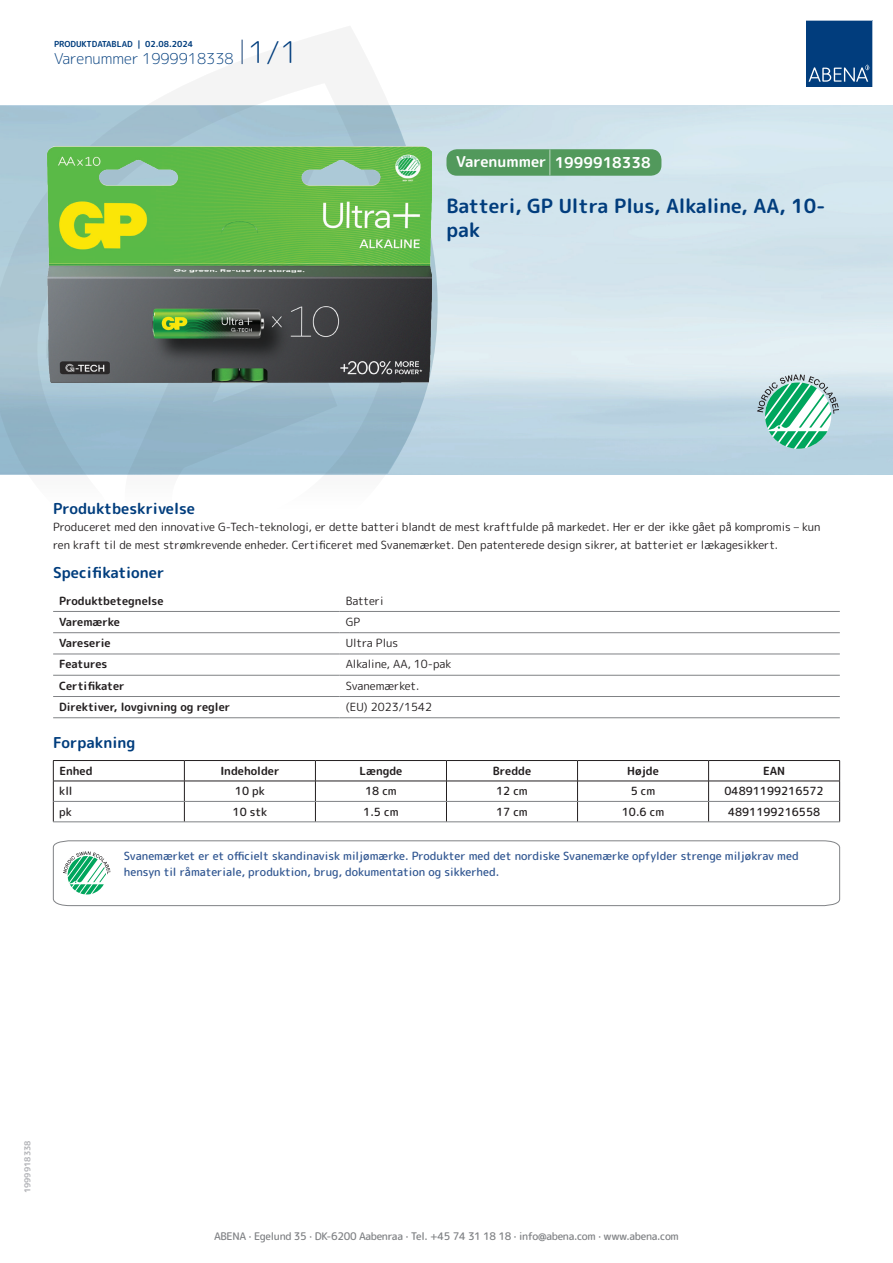
<style>
.page{position:relative;width:893px;height:1263px;background:#fff}
.page>*{position:absolute;margin:0;border:0;box-sizing:border-box;transform-origin:0 0}
.t1{font:700 19.5px/24px "Rounded Mplus 1 c";color:#013d7d}
.t2{font:700 15px "Rounded Mplus 1 c";color:#013d7d}
.t3{font:300 15px "Rounded Mplus 1 c";color:#013d7d}
.t4{font:700 15px "Rounded Mplus 1 c";color:#fff}
.t5{font:11.25px/18px "Rounded Mplus 1 c";color:#231f20}
.t6{font:500 11.25px/16.5px "Rounded Mplus 1 c";color:#305691}
.t7{font:700 11.25px "Rounded Mplus 1 c";color:#231f20}
.t8{font:500 11.25px "Rounded Mplus 1 c";color:#231f20}
.t9{font:500 10.5px "Rounded Mplus 1 c";letter-spacing:-.03em;color:#808285}
.t10{font:700 8.25px "Rounded Mplus 1 c";color:#013d7d}
.t11{font:700 8.25px "Rounded Mplus 1 c";color:#b2b3b7}
.s1{font-size:30px}
.s2{font-size:25.5px}
</style>
<div class="page">
<svg style="left:0;top:26px;width:439px;height:449px"></svg>
<svg style="left:0;top:106px;width:438px;height:368px;background:#a0bfcf"></svg>
<svg style="left:242px;top:40px;width:1px;height:24px"></svg>
<svg style="left:806px;top:20px;width:67px;height:67px;background:#144b86"></svg>
<img style="left:47px;top:146px;width:384px;height:236px">
<hr style="left:53px;top:611px;width:287px;height:1px;background:#808285">
<hr style="left:340px;top:611px;width:500px;height:1px;background:#808285">
<hr style="left:53px;top:632px;width:287px;height:1px;background:#808285">
<hr style="left:340px;top:632px;width:500px;height:1px;background:#808285">
<hr style="left:53px;top:654px;width:287px;height:1px;background:#808285">
<hr style="left:340px;top:654px;width:500px;height:1px;background:#808285">
<hr style="left:53px;top:675px;width:287px;height:1px;background:#808285">
<hr style="left:340px;top:675px;width:500px;height:1px;background:#808285">
<hr style="left:53px;top:696px;width:287px;height:1px;background:#808285">
<hr style="left:340px;top:696px;width:500px;height:1px;background:#808285">
<hr style="left:53px;top:717px;width:287px;height:1px;background:#808285">
<hr style="left:340px;top:717px;width:500px;height:1px;background:#808285">
<hr style="left:53px;top:760px;width:131px;height:1px;background:#231f20">
<hr style="left:184px;top:760px;width:131px;height:1px;background:#231f20">
<hr style="left:315px;top:760px;width:131px;height:1px;background:#231f20">
<hr style="left:446px;top:760px;width:131px;height:1px;background:#231f20">
<hr style="left:577px;top:760px;width:132px;height:1px;background:#231f20">
<hr style="left:709px;top:760px;width:131px;height:1px;background:#231f20">
<hr style="left:53px;top:781px;width:131px;height:1px;background:#231f20">
<hr style="left:184px;top:781px;width:131px;height:1px;background:#231f20">
<hr style="left:315px;top:781px;width:131px;height:1px;background:#231f20">
<hr style="left:446px;top:781px;width:131px;height:1px;background:#231f20">
<hr style="left:577px;top:781px;width:132px;height:1px;background:#231f20">
<hr style="left:709px;top:781px;width:131px;height:1px;background:#231f20">
<svg style="left:53px;top:761px;width:1px;height:60px"></svg>
<svg style="left:184px;top:761px;width:1px;height:60px"></svg>
<svg style="left:315px;top:761px;width:1px;height:60px"></svg>
<svg style="left:446px;top:761px;width:1px;height:60px"></svg>
<svg style="left:577px;top:761px;width:1px;height:60px"></svg>
<svg style="left:708px;top:761px;width:1px;height:60px"></svg>
<svg style="left:839px;top:761px;width:1px;height:60px"></svg>
<hr style="left:54px;top:801px;width:130px;height:1px;background:#808285">
<hr style="left:184px;top:801px;width:131px;height:1px;background:#808285">
<hr style="left:315px;top:801px;width:131px;height:1px;background:#808285">
<hr style="left:446px;top:801px;width:131px;height:1px;background:#808285">
<hr style="left:577px;top:801px;width:132px;height:1px;background:#808285">
<hr style="left:709px;top:801px;width:130px;height:1px;background:#808285">
<hr style="left:53px;top:821px;width:131px;height:1px;background:#808285">
<hr style="left:184px;top:821px;width:131px;height:1px;background:#808285">
<hr style="left:315px;top:821px;width:131px;height:1px;background:#808285">
<hr style="left:446px;top:821px;width:131px;height:1px;background:#808285">
<hr style="left:577px;top:821px;width:132px;height:1px;background:#808285">
<hr style="left:709px;top:821px;width:131px;height:1px;background:#808285">
<svg style="left:53px;top:840px;width:787px;height:66px"></svg>
<svg style="left:757px;top:374px;width:82px;height:75px"></svg>
<div style="left:446px;top:149px;width:215px;height:27px;background:#52995c;border-radius:10px"></div>
<p class="t10" style="left:54px;top:38px;width:141px">PRODUKTDATABLAD | 02.08.2024</p>
<h2 class="t3" style="left:54px;top:48px;width:246px">Varenummer 1999918338 <span class="s1">1/1</span></h2>
<h2 class="t4" style="left:456px;top:152px;width:196px">Varenummer <span class="s2">|</span> 1999918338</h2>
<h1 class="t1" style="left:446px;top:194px;width:381px">Batteri, GP Ultra Plus, Alkaline, AA, 10- pak</h1>
<h2 class="t2" style="left:53px;top:498px;width:143px">Produktbeskrivelse</h2>
<p class="t5" style="left:53px;top:517px;width:769px">Produceret med den innovative G-Tech-teknologi, er dette batteri blandt de mest kraftfulde på markedet. Her er der ikke gået på kompromis – kun ren kraft til de mest strømkrevende enheder. Certificeret med Svanemærket. Den patenterede design sikrer, at batteriet er lækagesikkert.</p>
<h2 class="t2" style="left:53px;top:562px;width:113px">Specifikationer</h2>
<p class="t7" style="left:59px;top:592px;width:106px">Produktbetegnelse</p>
<p class="t5" style="left:346px;top:591px;width:39px">Batteri</p>
<p class="t7" style="left:59px;top:614px;width:62px">Varemærke</p>
<p class="t5" style="left:346px;top:613px;width:16px">GP</p>
<p class="t7" style="left:59px;top:635px;width:53px">Vareserie</p>
<p class="t5" style="left:346px;top:634px;width:54px">Ultra Plus</p>
<p class="t7" style="left:59px;top:656px;width:50px">Features</p>
<p class="t5" style="left:346px;top:655px;width:107px">Alkaline, AA, 10-pak</p>
<p class="t7" style="left:59px;top:678px;width:67px">Certifikater</p>
<p class="t5" style="left:346px;top:676px;width:75px">Svanemærket.</p>
<p class="t7" style="left:59px;top:699px;width:173px">Direktiver, lovgivning og regler</p>
<p class="t5" style="left:346px;top:698px;width:88px">(EU) 2023/1542</p>
<h2 class="t2" style="left:53px;top:732px;width:84px">Forpakning</h2>
<p class="t7" style="left:59px;top:763px;width:35px">Enhed</p>
<p class="t7" style="left:220px;top:763px;width:61px">Indeholder</p>
<p class="t7" style="left:359px;top:763px;width:44px">Længde</p>
<p class="t7" style="left:493px;top:763px;width:40px">Bredde</p>
<p class="t7" style="left:627px;top:763px;width:33px">Højde</p>
<p class="t7" style="left:763px;top:763px;width:24px">EAN</p>
<p class="t8" style="left:59px;top:783px;width:15px">kll</p>
<p class="t8" style="left:235px;top:783px;width:31px">10 pk</p>
<p class="t8" style="left:365px;top:783px;width:33px">18 cm</p>
<p class="t8" style="left:496px;top:783px;width:33px">12 cm</p>
<p class="t8" style="left:631px;top:783px;width:26px">5 cm</p>
<p class="t8" style="left:724px;top:783px;width:101px">04891199216572</p>
<p class="t8" style="left:59px;top:804px;width:14px">pk</p>
<p class="t8" style="left:233px;top:804px;width:36px">10 stk</p>
<p class="t8" style="left:363px;top:804px;width:37px">1.5 cm</p>
<p class="t8" style="left:496px;top:804px;width:33px">17 cm</p>
<p class="t8" style="left:622px;top:804px;width:44px">10.6 cm</p>
<p class="t8" style="left:728px;top:804px;width:94px">4891199216558</p>
<p class="t6" style="left:124px;top:847px;width:676px">Svanemærket er et officielt skandinavisk miljømærke. Produkter med det nordiske Svanemærke opfylder strenge miljøkrav med hensyn til råmateriale, produktion, brug, dokumentation og sikkerhed.</p>
<p class="t11" style="left:22px;top:1193px;width:54px;rotate:-90deg">1999918338</p>
<p class="t9" style="left:214px;top:1229px;width:466px">ABENA · Egelund 35 · DK-6200 Aabenraa · Tel. +45 74 31 18 18 · info@abena.com · www.abena.com</p>
</div>
